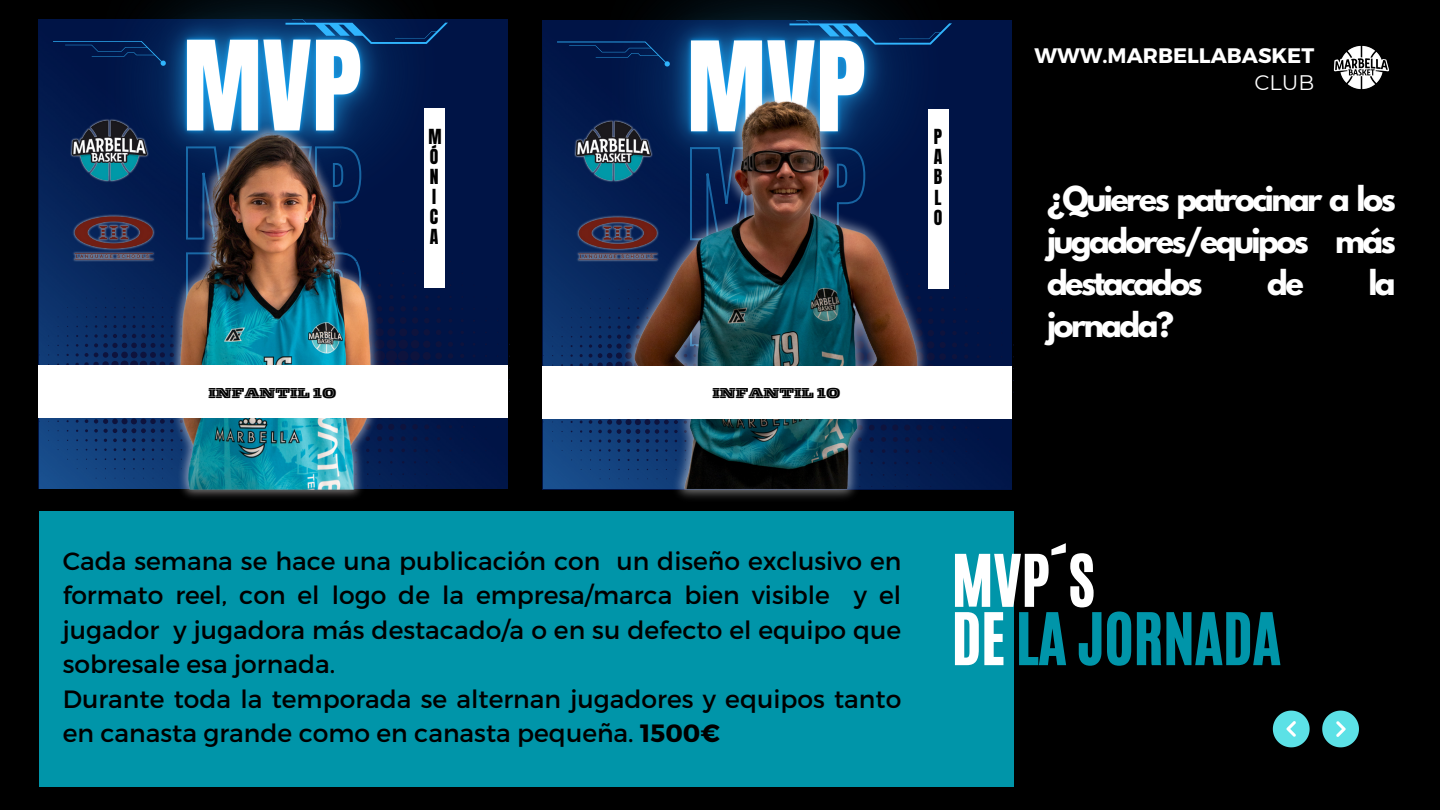
<style>
.page{position:relative;width:1440px;height:810px;background:#000}
.page>*{position:absolute;margin:0;border:0;box-sizing:border-box;transform-origin:0 0}
.t1{font:60px "CA Generated";color:#0095a9}
.t2{font:60px "CA Generated";color:#fff}
.t3{font:700 30.4px/42px "League Spartan";letter-spacing:-.085em;color:#fff;text-align:justify}
.t4{font:25px/34.5px "Montserrat";color:#000}
.t5{font:700 21px "Montserrat";color:#fff}
.t6{font:21px "Montserrat";color:#fff}
.t7{font:17.7px/20.1px "Anton";color:#000}
.t8{font:15.1px "Zico Display HL Inline";color:#000}
.s1{font-weight:700}
.s2{color:#fff}
</style>
<div class="page">
<div style="left:39px;top:512px;width:975px;height:275px;background:#0095a9"></div>
<svg style="left:1322px;top:711px;width:37px;height:36px"></svg>
<svg style="left:1273px;top:711px;width:37px;height:36px"></svg>
<img style="left:164px;top:0;width:216px;height:19px">
<img style="left:39px;top:19px;width:469px;height:469px">
<svg style="left:132px;top:325px;width:4px;height:3px"></svg>
<svg style="left:113px;top:325px;width:4px;height:3px"></svg>
<svg style="left:75px;top:334px;width:76px;height:108px;background:#123267"></svg>
<div style="left:410px;top:351px;width:10px;height:10px;background:#0e133d;border-radius:50%"></div>
<div style="left:411px;top:340px;width:8px;height:9px;background:#0e133d;border-radius:50%"></div>
<div style="left:423px;top:364px;width:8px;height:8px;background:#fff;border-radius:50%"></div>
<div style="left:423px;top:352px;width:8px;height:8px;background:#0e133d;border-radius:50%"></div>
<div style="left:411px;top:329px;width:8px;height:7px;background:#0e133d;border-radius:50%"></div>
<div style="left:423px;top:341px;width:7px;height:7px;background:#0e133d;border-radius:50%"></div>
<div style="left:435px;top:364px;width:7px;height:7px;background:#fff;border-radius:50%"></div>
<div style="left:435px;top:353px;width:7px;height:6px;background:#0e133d;border-radius:50%"></div>
<div style="left:424px;top:329px;width:6px;height:7px;background:#0e133d;border-radius:50%"></div>
<svg style="left:436px;top:341px;width:6px;height:6px"></svg>
<svg style="left:436px;top:330px;width:5px;height:5px"></svg>
<svg style="left:424px;top:318px;width:6px;height:5px"></svg>
<svg style="left:448px;top:353px;width:5px;height:6px"></svg>
<svg style="left:448px;top:342px;width:5px;height:5px"></svg>
<svg style="left:424px;top:424px;width:5px;height:5px"></svg>
<svg style="left:436px;top:318px;width:5px;height:5px"></svg>
<svg style="left:448px;top:330px;width:5px;height:5px"></svg>
<svg style="left:425px;top:307px;width:4px;height:4px"></svg>
<svg style="left:437px;top:425px;width:4px;height:4px"></svg>
<svg style="left:460px;top:354px;width:4px;height:4px"></svg>
<svg style="left:460px;top:342px;width:4px;height:4px"></svg>
<svg style="left:425px;top:437px;width:4px;height:4px"></svg>
<svg style="left:437px;top:307px;width:3px;height:4px"></svg>
<svg style="left:449px;top:319px;width:3px;height:4px"></svg>
<svg style="left:401px;top:449px;width:4px;height:3px"></svg>
<svg style="left:460px;top:331px;width:4px;height:3px"></svg>
<svg style="left:425px;top:295px;width:4px;height:4px"></svg>
<svg style="left:449px;top:425px;width:3px;height:4px"></svg>
<svg style="left:413px;top:449px;width:4px;height:3px"></svg>
<svg style="left:395px;top:249px;width:23px;height:192px;background:#041646"></svg>
<svg style="left:53px;top:41px;width:109px;height:21px;background:#032154"></svg>
<svg style="left:161px;top:61px;width:5px;height:5px"></svg>
<svg style="left:285px;top:19px;width:163px;height:25px;background:#184a80"></svg>
<img style="left:62px;top:210px;width:89px;height:56px">
<img style="left:68px;top:117px;width:83px;height:67px">
<img style="left:151px;top:83px;width:244px;height:429px">
<div style="left:39px;top:366px;width:469px;height:52px;background:#fff"></div>
<div style="left:424px;top:109px;width:20px;height:179px;background:#fff"></div>
<img style="left:668px;top:0;width:216px;height:19px">
<img style="left:543px;top:20px;width:469px;height:469px">
<svg style="left:579px;top:325px;width:33px;height:118px;background:#0e326a"></svg>
<div style="left:939px;top:365px;width:7px;height:7px;background:#0e133d;border-radius:50%"></div>
<div style="left:939px;top:353px;width:7px;height:7px;background:#0e133d;border-radius:50%"></div>
<svg style="left:942px;top:342px;width:4px;height:6px"></svg>
<svg style="left:942px;top:330px;width:3px;height:6px"></svg>
<svg style="left:952px;top:354px;width:5px;height:5px"></svg>
<svg style="left:952px;top:342px;width:5px;height:5px"></svg>
<svg style="left:942px;top:319px;width:3px;height:5px"></svg>
<svg style="left:952px;top:331px;width:5px;height:4px"></svg>
<svg style="left:942px;top:425px;width:3px;height:5px"></svg>
<svg style="left:964px;top:355px;width:4px;height:4px"></svg>
<svg style="left:964px;top:343px;width:4px;height:4px"></svg>
<svg style="left:964px;top:331px;width:4px;height:4px"></svg>
<svg style="left:557px;top:42px;width:55px;height:21px"></svg>
<svg style="left:942px;top:20px;width:10px;height:25px"></svg>
<img style="left:566px;top:211px;width:46px;height:56px">
<img style="left:572px;top:117px;width:40px;height:68px">
<img style="left:612px;top:19px;width:330px;height:493px">
<div style="left:543px;top:366px;width:469px;height:53px;background:#fff"></div>
<div style="left:928px;top:110px;width:20px;height:179px;background:#fff"></div>
<img style="left:1333px;top:45px;width:56px;height:45px">
<h1 class="t8" style="left:209px;top:383px;width:129px">INFANTIL 10</h1>
<p class="t7" style="left:429px;top:126px;width:15px">M<br>Ó<br>N<br>I<br>C<br>A</p>
<p class="t8" style="left:713px;top:384px;width:129px">INFANTIL 10</p>
<p class="t7" style="left:934px;top:127px;width:10px;text-align:justify">P A B L O</p>
<p class="t5" style="left:1034px;top:42px;width:281px">WWW.MARBELLABASKET</p>
<h1 class="t6" style="left:1254px;top:69px;width:61px">CLUB</h1>
<p class="t3" style="left:1047px;top:182px;width:350px">¿Quieres patrocinar a los jugadores/equipos más destacados</p>
<p class="t3" style="left:1267px;top:266px;width:38px">de</p>
<p class="t3" style="left:1368px;top:266px;width:29px">la</p>
<p class="t3" style="left:1047px;top:308px;width:129px">jornada?</p>
<p class="t4" style="left:63px;top:542px;width:840px">Cada semana se hace una publicación con un diseño exclusivo en formato reel, con el logo de la empresa/marca bien visible y el jugador y jugadora más destacado/a o en su defecto el equipo que sobresale esa jornada.<br>Durante toda la temporada se alternan jugadores y equipos tanto en canasta grande como en canasta pequeña. <span class="s1">1500€</span></p>
<p class="t2" style="left:952px;top:538px;width:144px">MVP´S</p>
<p class="t1" style="left:952px;top:596px;width:331px"><span class="s2">DE</span> LA JORNADA</p>
</div>
